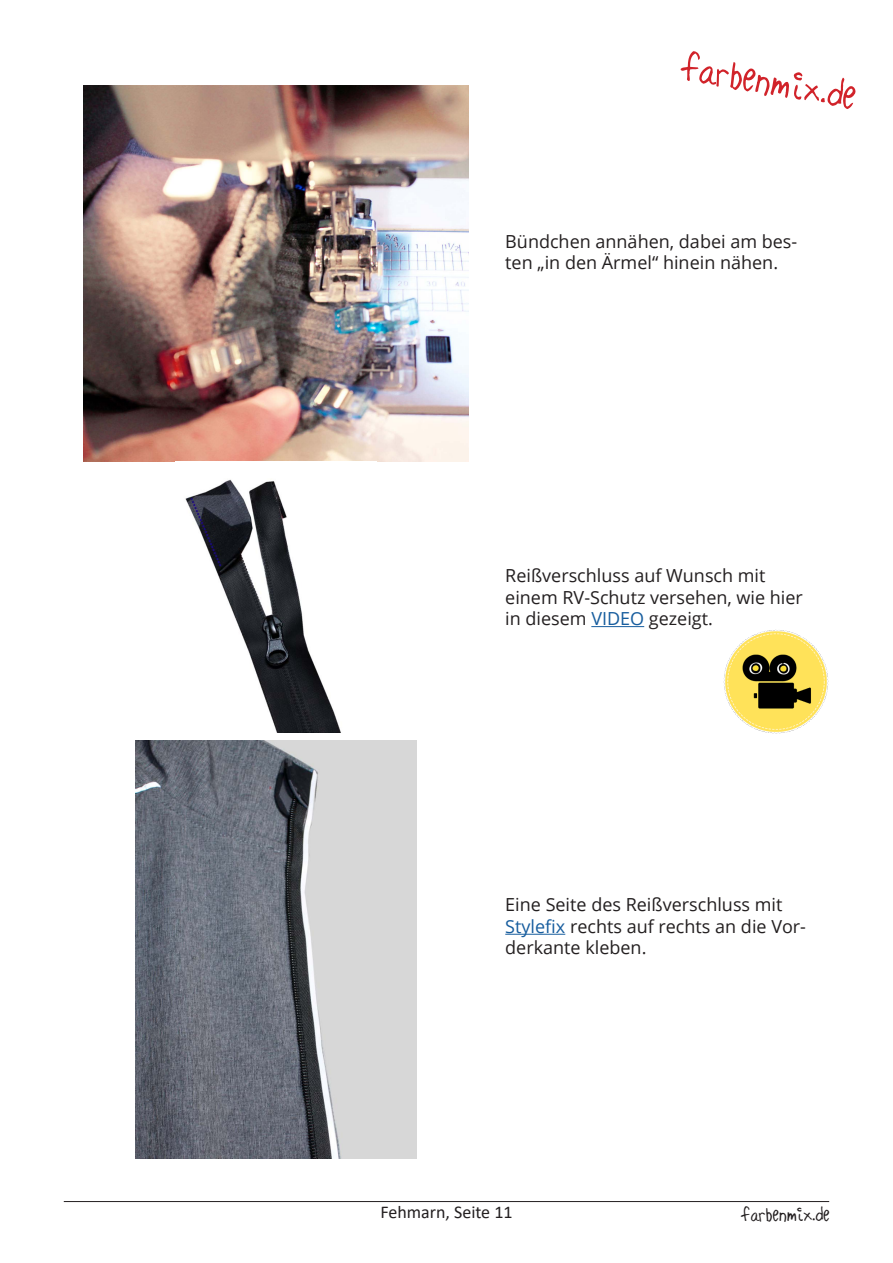
<style>
.page{position:relative;width:893px;height:1263px;background:#fff}
.page>*{position:absolute;margin:0;border:0;box-sizing:border-box;transform-origin:0 0}
.t1{font:45px "Hilde Sharpie";color:#d1232a}
.t2{font:22.5px "Hilde Sharpie";color:#231f20}
.t3{font:18px/21.6px "Open Sans";color:#231f20}
.t4{font:18px "Calibri";color:#231f20}
.s1{color:#175d9e}
</style>
<div class="page">
<hr style="left:64px;top:1201px;width:765px;height:1px;background:#231f20">
<img style="left:83px;top:85px;width:386px;height:376px">
<img style="left:185px;top:479px;width:156px;height:253px">
<hr style="left:591px;top:626px;width:53px;height:1px;background:#175d9e">
<img style="left:135px;top:741px;width:282px;height:418px">
<hr style="left:505px;top:934px;width:60px;height:1px;background:#175d9e">
<img style="left:723px;top:629px;width:106px;height:105px">
<h1 class="t1" style="left:688px;top:36px;width:177px;rotate:10deg">farbenmix.de</h1>
<p class="t3" style="left:505px;top:230px;width:293px">Bündchen annähen, dabei am bes&shy;ten „in den Ärmel“ hinein nähen.</p>
<p class="t3" style="left:505px;top:564px;width:262px">Reißverschluss auf Wunsch mit</p>
<p class="t3" style="left:505px;top:586px;width:299px">einem RV-Schutz versehen, wie hier in diesem <span class="s1">VIDEO</span> gezeigt.</p>
<p class="t3" style="left:505px;top:893px;width:302px">Eine Seite des Reißverschluss mit<br><span class="s1">Stylefix</span> rechts auf rechts an die Vor&shy;derkante kleben.</p>
<p class="t4" style="left:380px;top:1200px;width:134px">Fehmarn, Seite 11</p>
<p class="t2" style="left:742px;top:1199px;width:89px">farbenmix.de</p>
</div>
